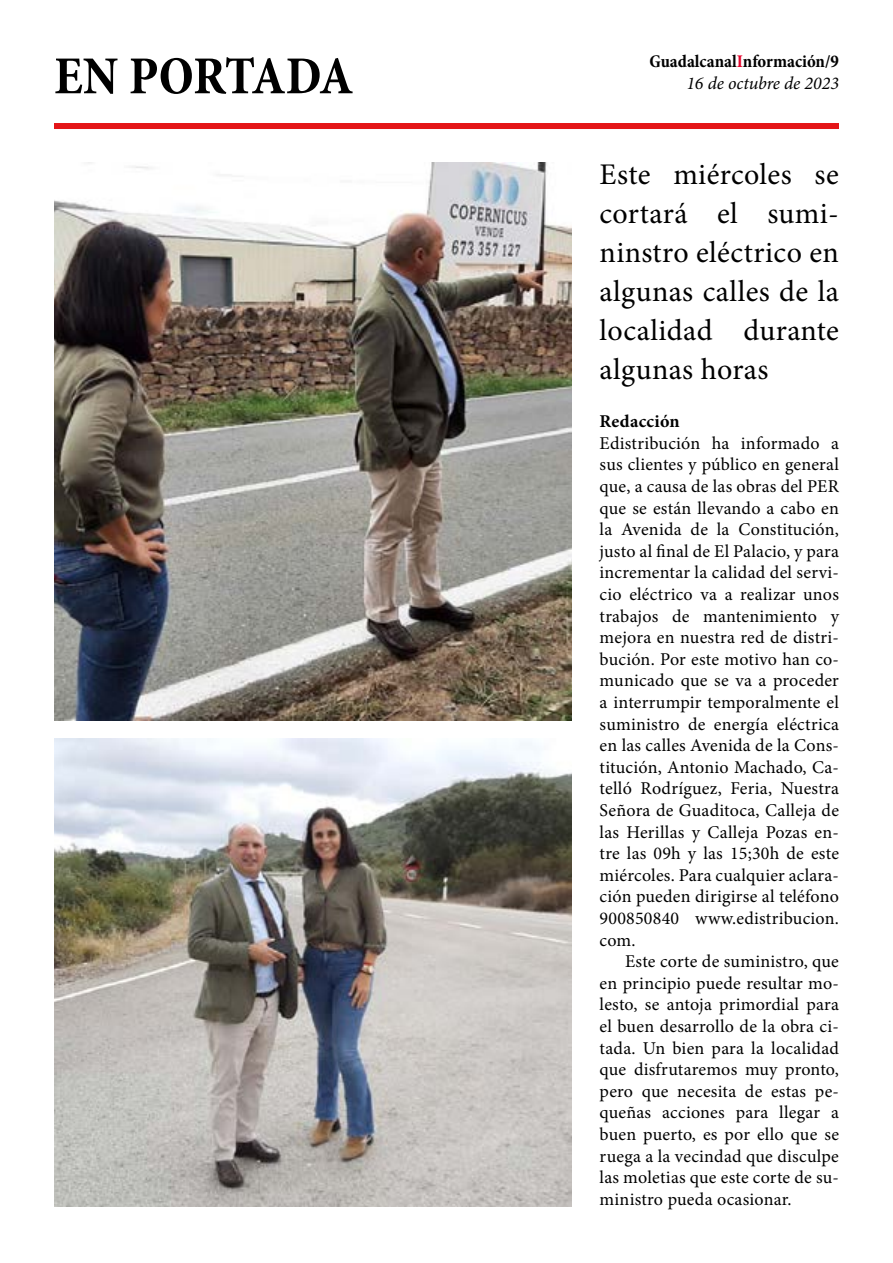
<style>
.page{position:relative;width:893px;height:1263px;background:#fff}
.page>*{position:absolute;margin:0;border:0;box-sizing:border-box;transform-origin:0 0}
.t1{font:700 condensed 54px "Minion Pro";letter-spacing:-.015em;color:#000}
.t2{font:30px/39px "Minion Pro";letter-spacing:.015em;color:#000;text-align:justify}
.t3{font:18px/21.6px "Minion Pro";letter-spacing:.015em;color:#000;text-align:justify}
.t4{font:700 condensed 18px/21.6px "Minion Pro";color:#000;text-align:right}
.t5{font:700 18px "Minion Pro";letter-spacing:.015em;color:#000}
.s1{color:#e4032b}
.s2{font-weight:400;font-style:italic;font-stretch:normal}
</style>
<div class="page">
<div style="left:54px;top:123px;width:785px;height:6px;background:#e41518"></div>
<img style="left:54px;top:162px;width:517px;height:558px">
<img style="left:54px;top:738px;width:517px;height:468px">
<h1 class="t1" style="left:54px;top:39px;width:301px">EN PORTADA</h1>
<p class="t4" style="left:649px;top:50px;width:191px">Guadalcanal<span class="s1">I</span>nformación/9<br><span class="s2">16 de octubre de 2023</span></p>
<h2 class="t2" style="left:600px;top:155px;width:241px">Este miércoles se cortará el sumi&shy;ninstro eléctrico en algunas calles de la localidad durante algunas horas</h2>
<p class="t5" style="left:600px;top:409px;width:82px">Redacción</p>
<p class="t3" style="left:600px;top:432px;width:241px">Edistribución ha informado a sus clientes y público en general que, a causa de las obras del PER que se están llevando a cabo en la Avenida de la Constitución, justo al final de El Palacio, y para incrementar la calidad del servi&shy;cio eléctrico va a realizar unos trabajos de mantenimiento y mejora en nuestra red de distri&shy;bución. Por este motivo han co&shy;municado que se va a proceder a interrumpir temporalmente el suministro de energía eléctrica en las calles Avenida de la Cons&shy;titución, Antonio Machado, Ca&shy;telló Rodríguez, Feria, Nuestra Señora de Guaditoca, Calleja de las Herillas y Calleja Pozas en&shy;tre las 09h y las 15;30h de este miércoles. Para cualquier aclara&shy;ción pueden dirigirse al teléfono 900850840 www.edistribucion. com.</p>
<p class="t3" style="left:600px;top:951px;width:241px;text-indent:25px">Este corte de suministro, que en principio puede resultar mo&shy;lesto, se antoja primordial para el buen desarrollo de la obra ci&shy;tada. Un bien para la localidad que disfrutaremos muy pronto, pero que necesita de estas pe&shy;queñas acciones para llegar a buen puerto, es por ello que se ruega a la vecindad que disculpe las moletias que este corte de su&shy;ministro pueda ocasionar.</p>
</div>
